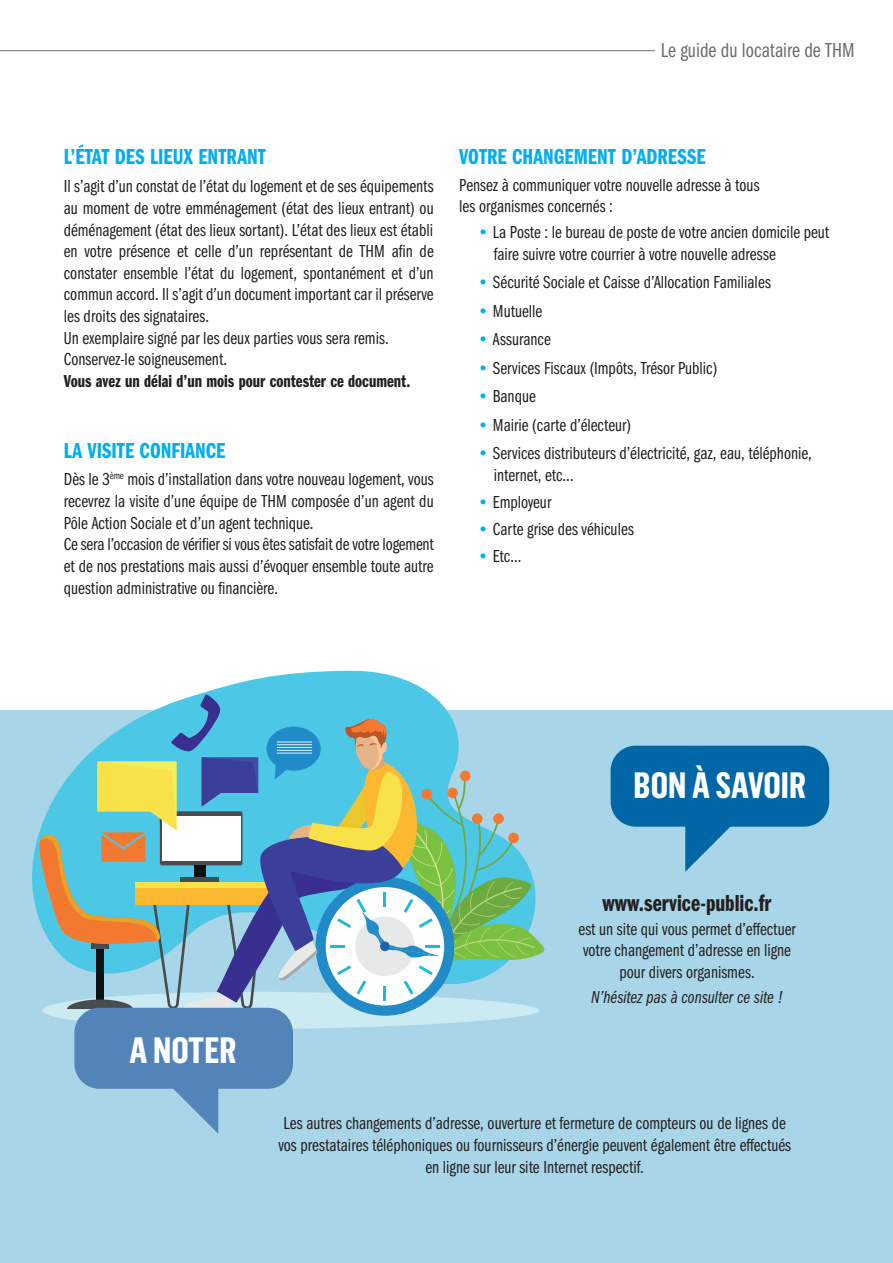
<style>
.page{position:relative;width:893px;height:1263px;background:#fff}
.page>*{position:absolute;margin:0;border:0;box-sizing:border-box;transform-origin:0 0}
.t1{font:700 36px "Flama Condensed";color:#fff}
.t2{font:24px "Franklin Gothic URW Com Dem";color:#231f20}
.t3{font:22.5px "Franklin Gothic URW Com Dem";color:#00aeef}
.t4{font:21px "Franklin Gothic URW Com Boo";color:#6c6d70}
.t5{font:18px/21.6px "Franklin Gothic URW Com Boo";color:#231f20}
.t6{font:18px "Franklin Gothic URW Com Dem";color:#231f20}
.t7{font:18px "Franklin Gothic URW Com Boo Ita";color:#231f20}
.s1{color:#00aeef}
</style>
<div class="page">
<div style="left:0;top:710px;width:893px;height:553px;background:#a8d6e8"></div>
<svg style="left:611px;top:746px;width:218px;height:126px"></svg>
<hr style="left:0;top:50px;width:655px;height:1px;background:#6c6d70">
<svg style="left:32px;top:671px;width:399px;height:221px"></svg>
<svg style="left:33px;top:694px;width:512px;height:440px"></svg>
<p class="t4" style="left:661px;top:35px;width:195px">Le guide du locataire de THM</p>
<p class="t3" style="left:64px;top:141px;width:204px">L’ÉTAT DES LIEUX ENTRANT</p>
<p class="t5" style="left:64px;top:175px;width:371px">Il s’agit d’un constat de l’état du logement et de ses équipements au moment de votre emménagement (état des lieux entrant) ou déménagement (état des lieux sortant). L’état des lieux est établi en votre présence et celle d’un représentant de THM afin de constater ensemble l’état du logement, spontanément et d’un commun accord. Il s’agit d’un document important car il préserve les droits des signataires.<br>Un exemplaire signé par les deux parties vous sera remis.<br>Conservez-le soigneusement.</p>
<p class="t6" style="left:64px;top:368px;width:348px">Vous avez un délai d’un mois pour contester ce document.</p>
<p class="t3" style="left:64px;top:435px;width:163px">LA VISITE CONFIANCE</p>
<p class="t5" style="left:64px;top:468px;width:371px">Dès le 3<sup>ème</sup> mois d’installation dans votre nouveau logement, vous recevrez la visite d’une équipe de THM composée d’un agent du Pôle Action Sociale et d’un agent technique.<br>Ce sera l’occasion de vérifier si vous êtes satisfait de votre logement et de nos prestations mais aussi d’évoquer ensemble toute autre question administrative ou financière.</p>
<p class="t3" style="left:459px;top:141px;width:248px">VOTRE CHANGEMENT D’ADRESSE</p>
<p class="t5" style="left:459px;top:173px;width:302px">Pensez à communiquer votre nouvelle adresse à tous les organismes concernés :</p>
<p class="t5" style="left:494px;top:220px;width:337px;text-indent:-17px"><span class="s1">•</span> La Poste : le bureau de poste de votre ancien domicile peut faire suivre votre courrier à votre nouvelle adresse</p>
<p class="t5" style="left:477px;top:270px;width:295px"><span class="s1">•</span> Sécurité Sociale et Caisse d’Allocation Familiales</p>
<p class="t5" style="left:477px;top:299px;width:67px"><span class="s1">•</span> Mutuelle</p>
<p class="t5" style="left:477px;top:327px;width:75px"><span class="s1">•</span> Assurance</p>
<p class="t5" style="left:477px;top:356px;width:242px"><span class="s1">•</span> Services Fiscaux (Impôts, Trésor Public)</p>
<p class="t5" style="left:477px;top:384px;width:60px"><span class="s1">•</span> Banque</p>
<p class="t5" style="left:477px;top:413px;width:155px"><span class="s1">•</span> Mairie (carte d’électeur)</p>
<p class="t5" style="left:494px;top:441px;width:320px;text-indent:-17px"><span class="s1">•</span> Services distributeurs d’électricité, gaz, eau, téléphonie, internet, etc...</p>
<p class="t5" style="left:477px;top:490px;width:76px"><span class="s1">•</span> Employeur</p>
<p class="t5" style="left:477px;top:517px;width:158px"><span class="s1">•</span> Carte grise des véhicules</p>
<p class="t5" style="left:477px;top:544px;width:46px"><span class="s1">•</span> Etc...</p>
<h1 class="t1" style="left:129px;top:1027px;width:109px">A NOTER</h1>
<h1 class="t1" style="left:634px;top:762px;width:174px">BON À SAVOIR</h1>
<h2 class="t2" style="left:602px;top:886px;width:171px">www.service-public.fr</h2>
<p class="t5" style="left:578px;top:917px;width:219px;text-align:center">est un site qui vous permet d’effectuer votre changement d’adresse en ligne pour divers organismes.</p>
<p class="t7" style="left:591px;top:987px;width:193px">N’hésitez pas à consulter ce site !</p>
<p class="t5" style="left:278px;top:1112px;width:514px;text-align:center">Les autres changements d’adresse, ouverture et fermeture de compteurs ou de lignes de vos prestataires téléphoniques ou fournisseurs d’énergie peuvent également être effectués en ligne sur leur site Internet respectif.</p>
</div>
